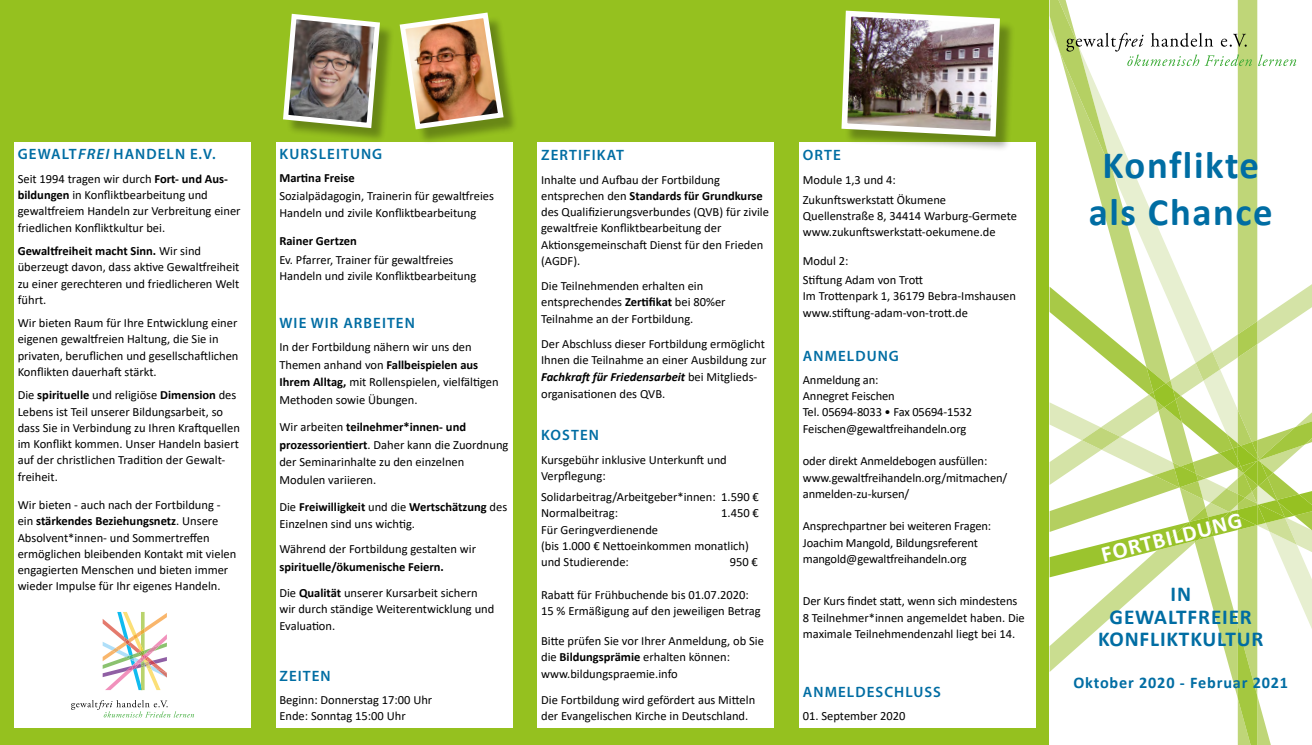
<style>
.page{position:relative;width:1312px;height:745px;background:#fff}
.page>*{position:absolute;margin:0;border:0;box-sizing:border-box;transform-origin:0 0}
.t1{font:700 38.75px/46.5px "Calibri";letter-spacing:.04em;color:#006da3;text-align:center}
.t2{font:700 22.5px "Calibri";color:#fff}
.t3{font:700 21.25px/22.5px "Calibri";letter-spacing:.04em;color:#006da3;text-align:center}
.t4{font:700 16.25px "Calibri";letter-spacing:.05em;color:#006da3}
.t5{font:600 15px "Myriad Pro";letter-spacing:.07em;color:#006da3}
.t6{font:12.5px/16.2px "Calibri";color:#000}
.t7{font:700 12.5px/26.2px "Calibri";color:#000}
.s1{font-style:italic}
.s2{font-weight:700}
.s3{font-weight:400}
.s4{font-weight:700;font-style:italic}
</style>
<div class="page">
<div style="left:0;top:0;width:1311px;height:744px;background:#95c11f"></div>
<div style="left:276px;top:142px;width:236px;height:584px;background:#fff"></div>
<div style="left:14px;top:142px;width:237px;height:584px;background:#fff"></div>
<div style="left:537px;top:142px;width:237px;height:584px;background:#fff"></div>
<div style="left:799px;top:142px;width:236px;height:584px;background:#fff"></div>
<svg style="left:1049px;top:0;width:263px;height:744px;background:#e7f0cf"></svg>
<div style="left:285px;top:16px;width:110px;height:127px;background:#000;opacity:.3"></div>
<img style="left:283px;top:13px;width:99px;height:118px">
<svg style="left:1049px;top:578px;width:262px;height:131px;background:#f2f7e4"></svg>
<svg style="left:71px;top:700px;width:123px;height:17px"></svg>
<svg style="left:103px;top:612px;width:64px;height:77px"></svg>
<div style="left:843px;top:13px;width:172px;height:139px;background:#000;opacity:.3"></div>
<img style="left:841px;top:10px;width:161px;height:129px">
<div style="left:402px;top:15px;width:116px;height:129px;background:#000;opacity:.3"></div>
<img style="left:399px;top:12px;width:107px;height:120px">
<p class="t5" style="left:18px;top:145px;width:199px">GEWALT<span class="s1">frei</span> HANDELN E.V.</p>
<p class="t6" style="left:18px;top:170px;width:224px">Seit 1994 tragen wir durch <span class="s2">Fort- und Aus&shy;bildungen</span> in Konfliktbearbeitung und gewaltfreiem Handeln zur Verbreitung einer friedlichen Konfliktkultur bei.</p>
<p class="t6" style="left:18px;top:242px;width:223px"><span class="s2">Gewaltfreiheit macht Sinn.</span> Wir sind überzeugt davon, dass aktive Gewaltfreiheit zu einer gerechteren und friedlicheren Welt führt.</p>
<p class="t6" style="left:18px;top:314px;width:222px">Wir bieten Raum für Ihre Entwicklung einer eigenen gewaltfreien Haltung, die Sie in privaten, beruflichen und gesellschaftlichen Konflikten dauerhaft stärkt.</p>
<p class="t6" style="left:18px;top:386px;width:224px">Die <span class="s2">spirituelle</span> und religiöse <span class="s2">Dimension</span> des Lebens ist Teil unserer Bildungsarbeit, so dass Sie in Verbindung zu Ihren Kraftquellen im Konflikt kommen. Unser Handeln basiert auf der christlichen Tradition der Gewalt&shy;freiheit.</p>
<p class="t6" style="left:18px;top:496px;width:220px">Wir bieten - auch nach der Fortbildung - ein <span class="s2">stärkendes Beziehungsnetz</span>. Unsere Absolvent*innen- und Sommertreffen ermöglichen bleibenden Kontakt mit vielen engagierten Menschen und bieten immer wieder Impulse für Ihr eigenes Handeln.</p>
<p class="t5" style="left:279px;top:145px;width:104px">KURSLEITUNG</p>
<p class="t7" style="left:279px;top:164px;width:77px">Martina Freise</p>
<p class="t6" style="left:279px;top:187px;width:216px">Sozialpädagogin, Trainerin für gewaltfreies<br>Handeln und zivile Konfliktbearbeitung</p>
<p class="t7" style="left:279px;top:227px;width:79px">Rainer Gertzen</p>
<p class="t6" style="left:279px;top:251px;width:198px">Ev. Pfarrer, Trainer für gewaltfreies<br>Handeln und zivile Konfliktbearbeitung</p>
<p class="t5" style="left:279px;top:313px;width:137px">WIE WIR ARBEITEN</p>
<p class="t6" style="left:279px;top:338px;width:221px;line-height:17.5px">In der Fortbildung nähern wir uns den Themen anhand von <span class="s2">Fallbeispielen aus Ihrem Alltag,</span> mit Rollenspielen, vielfältigen Methoden sowie Übungen.</p>
<p class="t6" style="left:279px;top:417px;width:230px;line-height:17.5px">Wir arbeiten <span class="s2">teilnehmer*innen- und prozessorientiert</span>. Daher kann die Zuordnung der Seminarinhalte zu den einzelnen Modulen variieren.</p>
<p class="t6" style="left:279px;top:497px;width:229px;line-height:17.5px">Die <span class="s2">Freiwilligkeit</span> und die <span class="s2">Wertschätzung</span> des<br>Einzelnen sind uns wichtig.</p>
<p class="t6" style="left:279px;top:540px;width:198px">Während der Fortbildung gestalten wir</p>
<p class="t7" style="left:279px;top:553px;width:200px">spirituelle/ökumenische Feiern.<br><span class="s3">Die</span> Qualität <span class="s3">unserer Kursarbeit sichern</span></p>
<p class="t6" style="left:279px;top:600px;width:216px">wir durch ständige Weiterentwicklung und<br>Evaluation.</p>
<p class="t5" style="left:279px;top:665px;width:19px">ZEITEN</p>
<p class="t6" style="left:279px;top:690px;width:154px">Beginn: Donnerstag 17:00 Uhr<br>Ende: Sonntag 15:00 Uhr</p>
<p class="t5" style="left:541px;top:145px;width:84px">ZERTIFIKAT</p>
<p class="t6" style="left:541px;top:171px;width:229px">Inhalte und Aufbau der Fortbildung entsprechen den <span class="s2">Standards für Grundkurse </span>des Qualifizierungsverbundes (QVB) für zivile gewaltfreie Konfliktbearbeitung der Aktionsgemeinschaft Dienst für den Frieden (AGDF).</p>
<p class="t6" style="left:541px;top:277px;width:186px">Die Teilnehmenden erhalten ein entsprechendes <span class="s2">Zertifikat</span> bei 80%er<br>Teilnahme an der Fortbildung.</p>
<p class="t6" style="left:541px;top:335px;width:227px">Der Abschluss dieser Fortbildung ermöglicht<br>Ihnen die Teilnahme an einer Ausbildung zur</p>
<p class="t6" style="left:541px;top:368px;width:218px"><span class="s4">Fachkraft für Friedensarbeit</span> bei Mitglieds&shy;organisationen des QVB.</p>
<p class="t5" style="left:541px;top:425px;width:59px">KOSTEN</p>
<p class="t6" style="left:541px;top:450px;width:187px">Kursgebühr inklusive Unterkunft und<br>Verpflegung:</p>
<p class="t6" style="left:541px;top:488px;width:219px">Solidarbeitrag/Arbeitgeber*innen: 1.590 €<br>Normalbeitrag:</p>
<p class="t6" style="left:721px;top:504px;width:39px">1.450 €</p>
<p class="t6" style="left:541px;top:520px;width:209px">Für Geringverdienende<br>(bis 1.000 € Nettoeinkommen monatlich) und Studierende:</p>
<p class="t6" style="left:729px;top:553px;width:30px">950 €</p>
<p class="t6" style="left:541px;top:585px;width:221px">Rabatt für Frühbuchende bis 01.07.2020:<br>15 % Ermäßigung auf den jeweiligen Betrag</p>
<p class="t6" style="left:541px;top:632px;width:224px">Bitte prüfen Sie vor Ihrer Anmeldung, ob Sie die <span class="s2">Bildungsprämie</span> erhalten können: www.bildungspraemie.info</p>
<p class="t6" style="left:541px;top:690px;width:216px">Die Fortbildung wird gefördert aus Mitteln der Evangelischen Kirche in Deutschland.</p>
<p class="t5" style="left:802px;top:145px;width:39px">ORTE</p>
<p class="t6" style="left:802px;top:169px;width:145px;line-height:20px">Module 1,3 und 4:<br>Zukunftswerkstatt Ökumene</p>
<p class="t6" style="left:802px;top:207px;width:216px">Quellenstraße 8, 34414 Warburg-Germete www.zukunftswerkstatt-oekumene.de</p>
<p class="t6" style="left:802px;top:250px;width:122px;line-height:19.6px">Modul 2:<br>Stiftung Adam von Trott</p>
<p class="t6" style="left:802px;top:287px;width:215px">Im Trottenpark 1, 36179 Bebra-Imshausen www.stiftung-adam-von-trott.de</p>
<p class="t5" style="left:802px;top:345px;width:97px">ANMELDUNG</p>
<p class="t6" style="left:802px;top:371px;width:171px">Anmeldung an:<br>Annegret Feischen<br>Tel. 05694-8033 • Fax 05694-1532<br>Feischen@gewaltfreihandeln.org</p>
<p class="t6" style="left:802px;top:452px;width:206px">oder direkt Anmeldebogen ausfüllen: www.gewaltfreihandeln.org/mitmachen/ anmelden-zu-kursen/</p>
<p class="t6" style="left:802px;top:517px;width:190px">Ansprechpartner bei weiteren Fragen:<br>Joachim Mangold, Bildungsreferent mangold@gewaltfreihandeln.org</p>
<p class="t6" style="left:802px;top:592px;width:223px">Der Kurs findet statt, wenn sich mindestens<br>8 Teilnehmer*innen angemeldet haben. Die maximale Teilnehmendenzahl liegt bei 14.</p>
<p class="t5" style="left:802px;top:681px;width:139px">ANMELDESCHLUSS</p>
<p class="t6" style="left:802px;top:707px;width:104px">01. September 2020</p>
<h1 class="t1" style="left:1088px;top:141px;width:185px">Konflikte als Chance</h1>
<h2 class="t2" style="left:1097px;top:538px;width:142px;rotate:-14deg">For tbi ldung</h2>
<h3 class="t3" style="left:1097px;top:582px;width:162px">in<br>g ewaltfreier<br>Konfliktkultur</h3>
<h3 class="t4" style="left:1073px;top:670px;width:216px">Oktober 2020 - Februar 2021</h3>
</div>
